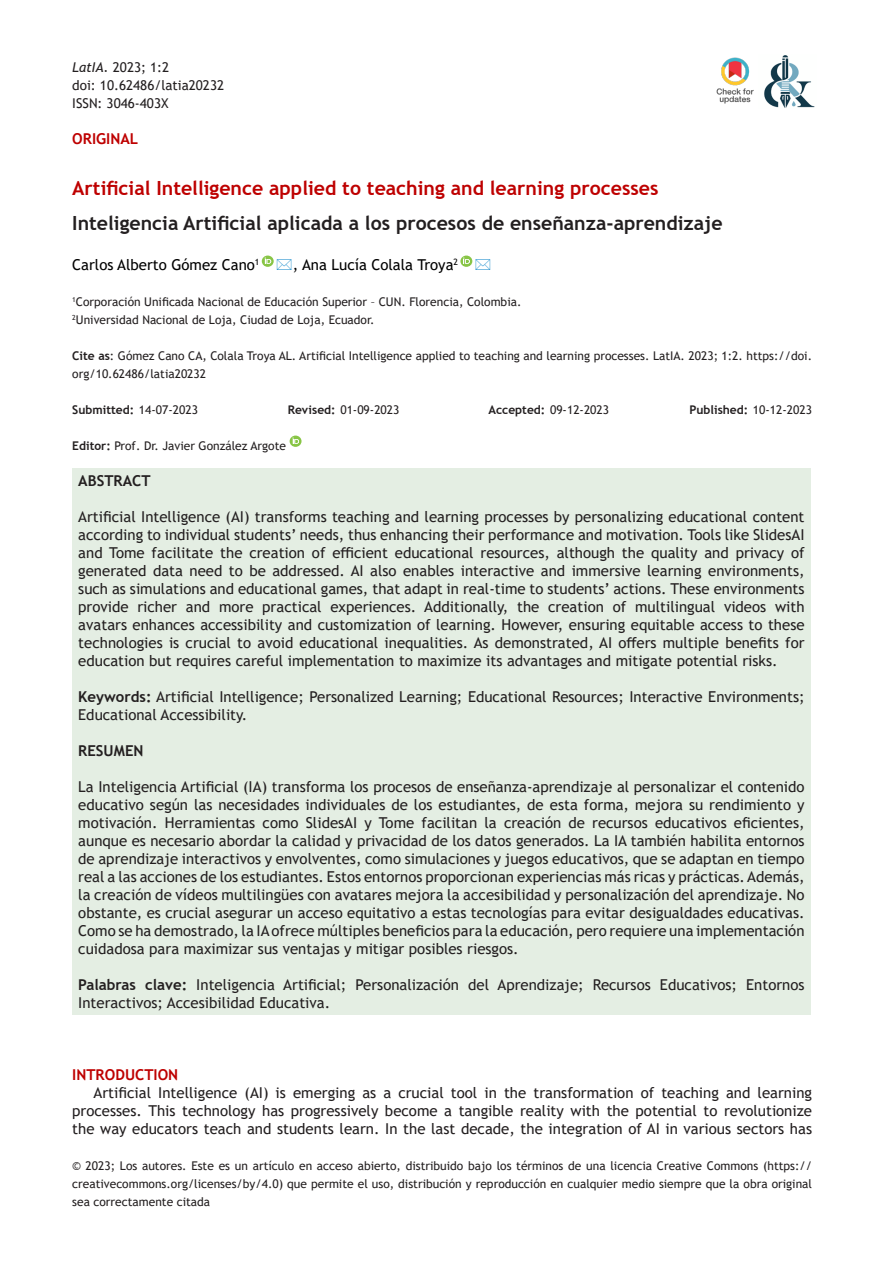
<style>
.page{position:relative;width:893px;height:1263px;background:#fff}
.page>*{position:absolute;margin:0;border:0;box-sizing:border-box;transform-origin:0 0}
.t1{font:700 19.5px "Trebuchet MS";color:#231f20}
.t2{font:700 19.5px "Trebuchet MS";color:#be0000}
.Normal__Web{font:15px/18px "Trebuchet MS";color:#231f20;text-align:justify}
.t3{font:15px "Trebuchet MS";color:#000}
.t4{font:700 15px "Trebuchet MS";color:#be0000}
.t5{font:700 15px "Trebuchet MS";color:#231f20}
.t6{font:13.5px "Trebuchet MS";color:#231f20}
.t7{font:12px/18px "Trebuchet MS";color:#231f20;text-align:justify}
.t8{font:700 12px "Trebuchet MS";color:#231f20}
.s1{font-style:italic}
.s2{font-weight:700}
.s3{font-weight:400}
</style>
<div class="page">
<img style="left:716px;top:55px;width:99px;height:53px">
<div style="left:72px;top:468px;width:739px;height:546px;background:#e4eee3"></div>
<svg style="left:290px;top:436px;width:12px;height:11px"></svg>
<svg style="left:262px;top:256px;width:12px;height:11px"></svg>
<svg style="left:460px;top:256px;width:13px;height:11px"></svg>
<p class="t6" style="left:72px;top:59px;width:99px"><span class="s1">LatIA.</span> 2023; 1:2</p>
<p class="t6" style="left:72px;top:77px;width:153px">doi: 10.62486/latia20232</p>
<p class="t6" style="left:72px;top:95px;width:98px">ISSN: 3046-403X</p>
<p class="t4" style="left:72px;top:129px;width:67px">ORIGINAL</p>
<p class="t2" style="left:72px;top:176px;width:588px">Artificial Intelligence applied to teaching and learning processes</p>
<p class="t1" style="left:72px;top:211px;width:652px">Inteligencia Artificial aplicada a los procesos de enseñanza-aprendizaje</p>
<p class="t3" style="left:72px;top:255px;width:189px">Carlos Alberto Gómez Cano<sup>1</sup></p>
<p class="t3" style="left:293px;top:255px;width:167px">, Ana Lucía Colala Troya<sup>2</sup></p>
<p class="t7" style="left:72px;top:293px;width:451px"><sup>1</sup>Corporación Unificada Nacional de Educación Superior – CUN. Florencia, Colombia.</p>
<p class="t7" style="left:72px;top:311px;width:304px"><sup>2</sup>Universidad Nacional de Loja, Ciudad de Loja, Ecuador.</p>
<p class="t7" style="left:72px;top:347px;width:741px"><span class="s2">Cite as</span>: Gómez Cano CA, Colala Troya AL. Artificial Intelligence applied to teaching and learning processes. LatIA. 2023; 1:2. https://doi. org/10.62486/latia20232</p>
<p class="t8" style="left:72px;top:402px;width:127px">Submitted: <span class="s3">14-07-2023</span></p>
<p class="t7" style="left:288px;top:401px;width:113px"><span class="s2">Revised:</span> 01-09-2023</p>
<p class="t7" style="left:488px;top:401px;width:122px"><span class="s2">Accepted:</span> 09-12-2023</p>
<p class="t8" style="left:689px;top:402px;width:124px">Published: <span class="s3">10-12-2023</span></p>
<p class="t7" style="left:72px;top:437px;width:215px"><span class="s2">Editor:</span> Prof. Dr. Javier González Argote</p>
<p class="t5" style="left:78px;top:471px;width:74px">ABSTRACT</p>
<p class="Normal__Web" style="left:78px;top:508px;width:728px">Artificial Intelligence (AI) transforms teaching and learning processes by personalizing educational content according to individual students’ needs, thus enhancing their performance and motivation. Tools like SlidesAI and Tome facilitate the creation of efficient educational resources, although the quality and privacy of generated data need to be addressed. AI also enables interactive and immersive learning environments, such as simulations and educational games, that adapt in real-time to students’ actions. These environments provide richer and more practical experiences. Additionally, the creation of multilingual videos with avatars enhances accessibility and customization of learning. However, ensuring equitable access to these technologies is crucial to avoid educational inequalities. As demonstrated, AI offers multiple benefits for education but requires careful implementation to maximize its advantages and mitigate potential risks.</p>
<p class="Normal__Web" style="left:78px;top:688px;width:728px"><span class="s2">Keywords:</span> Artificial Intelligence; Personalized Learning; Educational Resources; Interactive Environments;<br>Educational Accessibility.</p>
<p class="t5" style="left:78px;top:741px;width:67px">RESUMEN</p>
<p class="Normal__Web" style="left:78px;top:778px;width:728px">La Inteligencia Artificial (IA) transforma los procesos de enseñanza-aprendizaje al personalizar el contenido educativo según las necesidades individuales de los estudiantes, de esta forma, mejora su rendimiento y motivación. Herramientas como SlidesAI y Tome facilitan la creación de recursos educativos eficientes, aunque es necesario abordar la calidad y privacidad de los datos generados. La IA también habilita entornos de aprendizaje interactivos y envolventes, como simulaciones y juegos educativos, que se adaptan en tiempo real a las acciones de los estudiantes. Estos entornos proporcionan experiencias más ricas y prácticas. Además, la creación de vídeos multilingües con avatares mejora la accesibilidad y personalización del aprendizaje. No obstante, es crucial asegurar un acceso equitativo a estas tecnologías para evitar desigualdades educativas.<br>Como se ha demostrado, la IA ofrece múltiples beneficios para la educación, pero requiere una implementación cuidadosa para maximizar sus ventajas y mitigar posibles riesgos.</p>
<p class="Normal__Web" style="left:78px;top:976px;width:728px"><span class="s2">Palabras clave:</span> Inteligencia Artificial; Personalización del Aprendizaje; Recursos Educativos; Entornos<br>Interactivos; Accesibilidad Educativa.</p>
<p class="t4" style="left:72px;top:1065px;width:107px">INTRODUCTION</p>
<p class="Normal__Web" style="left:72px;top:1084px;width:741px;text-indent:21px">Artificial Intelligence (AI) is emerging as a crucial tool in the transformation of teaching and learning processes. This technology has progressively become a tangible reality with the potential to revolutionize the way educators teach and students learn. In the last decade, the integration of AI in various sectors has</p>
<p class="t7" style="left:72px;top:1157px;width:741px">© 2023; Los autores. Este es un artículo en acceso abierto, distribuido bajo los términos de una licencia Creative Commons (https:// creativecommons.org/licenses/by/4.0) que permite el uso, distribución y reproducción en cualquier medio siempre que la obra original sea correctamente citada</p>
</div>
